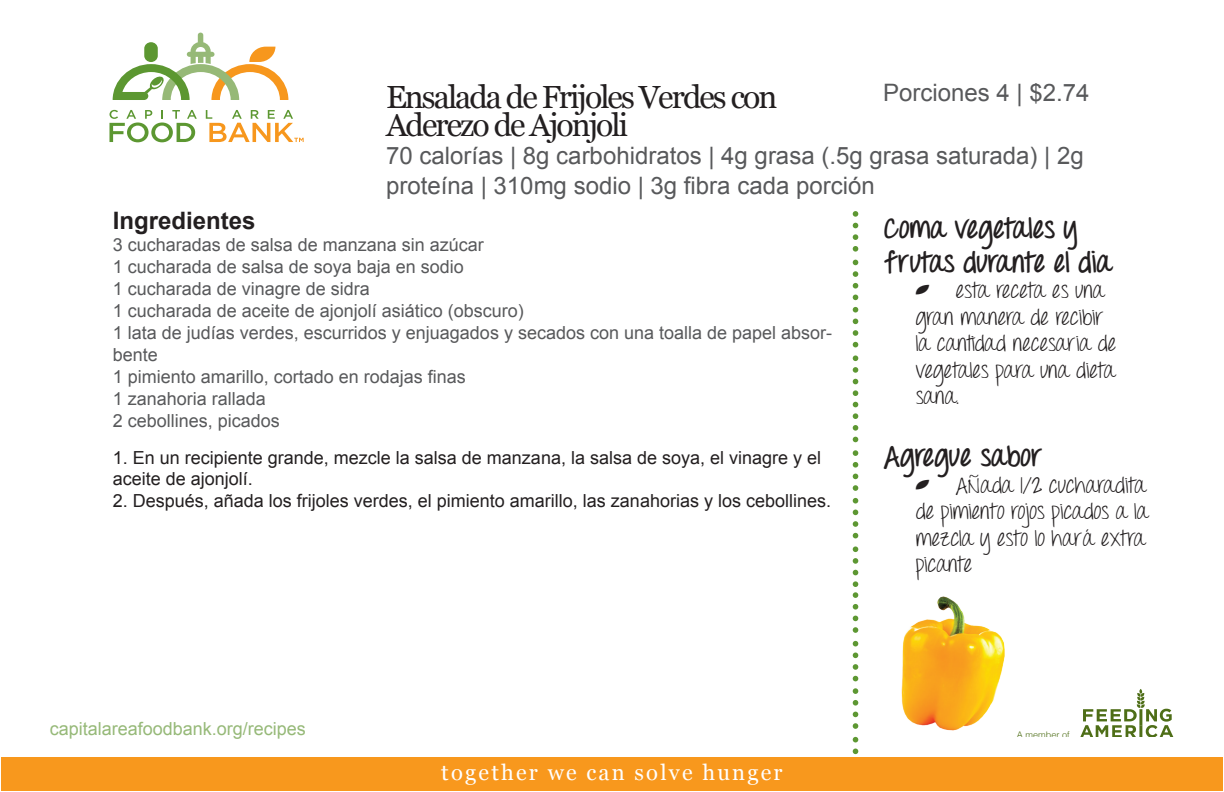
<style>
.page{position:relative;width:1224px;height:792px;background:#fff}
.page>*{position:absolute;margin:0;border:0;box-sizing:border-box;transform-origin:0 0}
.Recipe_Long{font:32px/28px "Georgia";letter-spacing:-.06em;color:#231f20}
.Tip{font:700 28px/33.6px "Throw My Hands Upinthe Air";color:#231f20}
.Nutrition{font:24px/30px "Arial";color:#58595b}
.Ingredients{font:700 24px "Arial";color:#231f20}
.t1{font:22px/26.4px "Throw My Hands Upinthe Air";color:#231f20}
.t2{font:22px "Georgia";letter-spacing:.1em;color:#fff}
.Ingredients-2{font:18px/22px "Arial";color:#58595b}
.Steps{font:18px/21.6px "Arial";color:#231f20}
.t3{font:18px "Arial";color:#96b978}
.t4{font:300 9.2px "Helvetica";color:#4e6e17}
</style>
<div class="page">
<svg style="left:1080px;top:689px;width:94px;height:48px"></svg>
<svg style="left:113px;top:33px;width:175px;height:67px"></svg>
<div style="left:144px;top:42px;width:14px;height:20px;background:#5c9731;border-radius:7px"></div>
<svg style="left:109px;top:110px;width:88px;height:32px"></svg>
<svg style="left:206px;top:110px;width:98px;height:32px"></svg>
<svg style="left:853px;top:211px;width:5px;height:6px"></svg>
<svg style="left:853px;top:223px;width:5px;height:5px"></svg>
<svg style="left:853px;top:234px;width:5px;height:6px"></svg>
<svg style="left:853px;top:246px;width:5px;height:6px"></svg>
<svg style="left:853px;top:260px;width:5px;height:5px"></svg>
<svg style="left:853px;top:271px;width:5px;height:6px"></svg>
<svg style="left:853px;top:283px;width:5px;height:6px"></svg>
<svg style="left:853px;top:295px;width:5px;height:5px"></svg>
<svg style="left:853px;top:307px;width:5px;height:6px"></svg>
<svg style="left:853px;top:319px;width:5px;height:5px"></svg>
<svg style="left:853px;top:330px;width:5px;height:6px"></svg>
<svg style="left:853px;top:342px;width:5px;height:5px"></svg>
<svg style="left:853px;top:355px;width:5px;height:6px"></svg>
<svg style="left:853px;top:367px;width:5px;height:6px"></svg>
<svg style="left:853px;top:379px;width:5px;height:5px"></svg>
<svg style="left:853px;top:390px;width:5px;height:6px"></svg>
<svg style="left:853px;top:402px;width:5px;height:5px"></svg>
<svg style="left:853px;top:413px;width:5px;height:6px"></svg>
<svg style="left:853px;top:425px;width:5px;height:6px"></svg>
<svg style="left:853px;top:437px;width:5px;height:5px"></svg>
<svg style="left:853px;top:450px;width:5px;height:6px"></svg>
<svg style="left:853px;top:462px;width:5px;height:6px"></svg>
<svg style="left:853px;top:474px;width:5px;height:5px"></svg>
<svg style="left:853px;top:485px;width:5px;height:6px"></svg>
<svg style="left:853px;top:498px;width:5px;height:6px"></svg>
<svg style="left:853px;top:510px;width:5px;height:5px"></svg>
<svg style="left:853px;top:521px;width:5px;height:6px"></svg>
<svg style="left:853px;top:533px;width:5px;height:5px"></svg>
<svg style="left:853px;top:546px;width:5px;height:6px"></svg>
<svg style="left:853px;top:558px;width:5px;height:6px"></svg>
<svg style="left:853px;top:570px;width:5px;height:5px"></svg>
<svg style="left:853px;top:581px;width:5px;height:17px"></svg>
<svg style="left:853px;top:604px;width:5px;height:6px"></svg>
<svg style="left:853px;top:616px;width:5px;height:5px"></svg>
<svg style="left:853px;top:627px;width:5px;height:6px"></svg>
<svg style="left:853px;top:641px;width:5px;height:5px"></svg>
<svg style="left:853px;top:653px;width:5px;height:5px"></svg>
<svg style="left:853px;top:664px;width:5px;height:6px"></svg>
<svg style="left:853px;top:676px;width:5px;height:5px"></svg>
<svg style="left:853px;top:688px;width:5px;height:6px"></svg>
<svg style="left:853px;top:700px;width:5px;height:6px"></svg>
<svg style="left:853px;top:712px;width:5px;height:5px"></svg>
<svg style="left:853px;top:723px;width:5px;height:6px"></svg>
<svg style="left:853px;top:737px;width:5px;height:5px"></svg>
<svg style="left:853px;top:749px;width:5px;height:5px"></svg>
<div style="left:1px;top:757px;width:1222px;height:34px;background:#f8981d"></div>
<img style="left:901px;top:597px;width:103px;height:134px">
<p class="Nutrition" style="left:883px;top:78px;width:208px">Porciones 4 | $2.74</p>
<p class="Recipe_Long" style="left:386px;top:82px;width:393px">Ensalada de Frijoles Verdes con<br>Aderezo de Ajonjoli</p>
<p class="Nutrition" style="left:386px;top:141px;width:699px">70 calorías | 8g carbohidratos | 4g grasa (.5g grasa saturada) | 2g proteína | 310mg sodio | 3g fibra cada porción</p>
<p class="Ingredients" style="left:113px;top:204px;width:144px">Ingredientes</p>
<p class="Ingredients-2" style="left:113px;top:234px;width:373px">3 cucharadas de salsa de manzana sin azúcar</p>
<p class="Ingredients-2" style="left:113px;top:256px;width:353px">1 cucharada de salsa de soya baja en sodio</p>
<p class="Ingredients-2" style="left:113px;top:278px;width:259px">1 cucharada de vinagre de sidra</p>
<p class="Ingredients-2" style="left:113px;top:300px;width:413px">1 cucharada de aceite de ajonjolí asiático (obscuro)</p>
<p class="Ingredients-2" style="left:113px;top:322px;width:721px">1 lata de judías verdes, escurridos y enjuagados y secados con una toalla de papel absor&shy;bente</p>
<p class="Ingredients-2" style="left:113px;top:366px;width:355px">1 pimiento amarillo, cortado en rodajas finas</p>
<p class="Ingredients-2" style="left:113px;top:388px;width:155px">1 zanahoria rallada</p>
<p class="Ingredients-2" style="left:113px;top:410px;width:169px">2 cebollines, picados</p>
<p class="Steps" style="left:113px;top:447px;width:710px">1. En un recipiente grande, mezcle la salsa de manzana, la salsa de soya, el vinagre y el aceite de ajonjolí.</p>
<p class="Steps" style="left:113px;top:490px;width:720px">2. Después, añada los frijoles verdes, el pimiento amarillo, las zanahorias y los cebollines.</p>
<p class="Tip" style="left:884px;top:214px;width:230px">Coma vegetales y frutas durante el dia</p>
<p class="t1" style="left:916px;top:279px;width:202px;text-indent:40px">esta receta es una gran manera de recibir la cantidad necesaria de vegetales para una dieta sana.</p>
<p class="Tip" style="left:884px;top:442px;width:160px">Agregue sabor</p>
<p class="t1" style="left:916px;top:474px;width:234px;text-indent:40px">AÑada 1/2 cucharadita de pimiento rojos picados a la mezcla y esto lo hará extra picante</p>
<p class="t3" style="left:50px;top:717px;width:258px">capitalareafoodbank.org/recipes</p>
<p class="t4" style="left:1017px;top:726px;width:54px">A member of</p>
<p class="t2" style="left:441px;top:757px;width:343px">together we can solve hunger</p>
</div>
